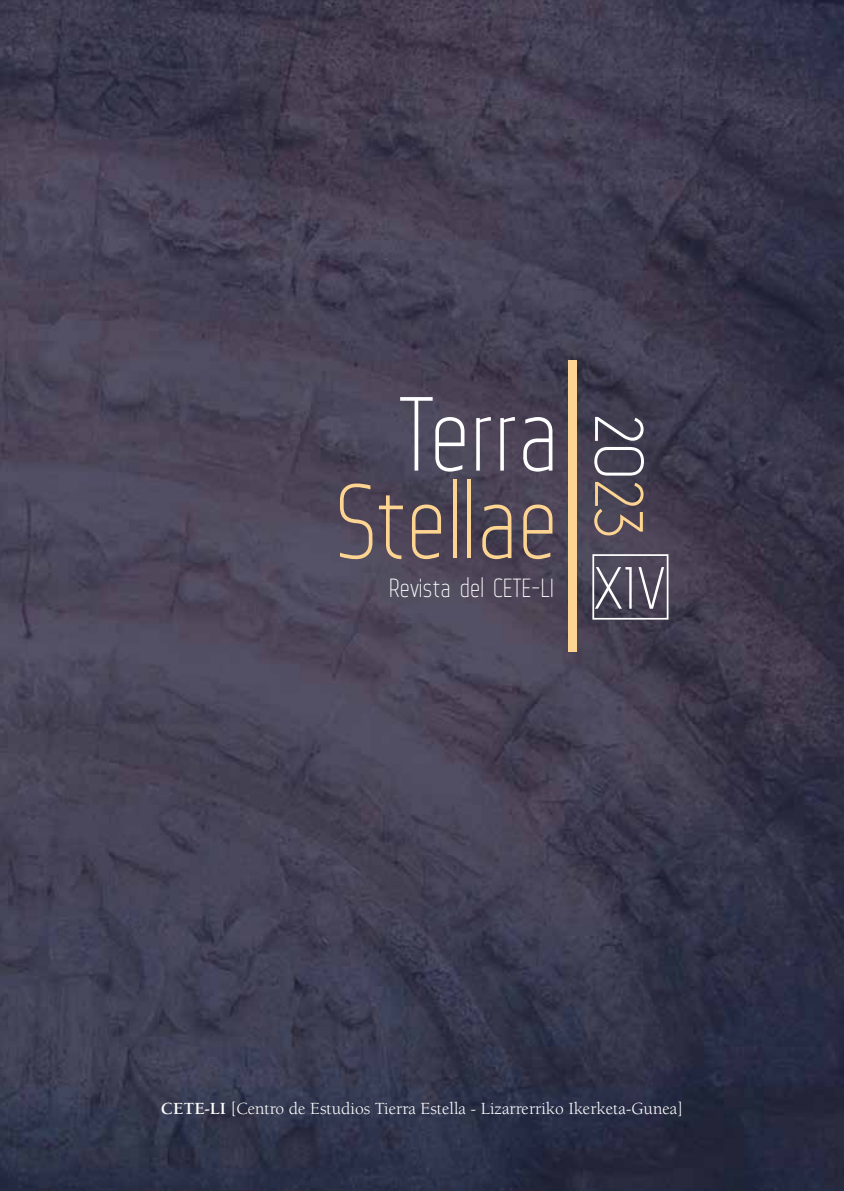
<style>
.page{position:relative;width:844px;height:1191px;background:#fff}
.page>*{position:absolute;margin:0;border:0;box-sizing:border-box;transform-origin:0 0}
.t1{font:105px "Web Serveroff";color:#fdd491}
.t2{font:105px "Web Serveroff";letter-spacing:.005em;color:#fff}
.t3{font:300 68.25px "Advent Pro";color:#fff}
.t4{font:300 59.5px "Advent Pro";color:#fff;scale:.9 1}
.t5{font:26.25px "Web Serveroff";color:#fff}
.t6{font:17.5px "Berkeley Std";color:#fff}
.s1{color:#fdd491}
.s2{font-weight:700}
</style>
<div class="page">
<img style="left:0;top:0;width:843px;height:1191px">
<div style="left:567px;top:360px;width:9px;height:292px;background:#fdd491"></div>
<div style="left:592px;top:554px;width:76px;height:65px;border:2px solid #fff"></div>
<h1 class="t2" style="left:397px;top:364px;width:162px">Terra</h1>
<h1 class="t1" style="left:334px;top:452px;width:226px">Stellae</h1>
<h3 class="t5" style="left:389px;top:570px;width:166px">Revista del CETE-LI</h3>
<h2 class="t3" style="left:660px;top:415px;width:124px;rotate:90deg">20<span class="s1">23</span></h2>
<h3 class="t4" style="left:592px;top:552px;width:83px">XIV</h3>
<p class="t6" style="left:161px;top:1099px;width:523px"><span class="s2">CETE-LI</span> [Centro de Estudios Tierra Estella - Lizarrerriko Ikerketa-Gunea]</p>
</div>
